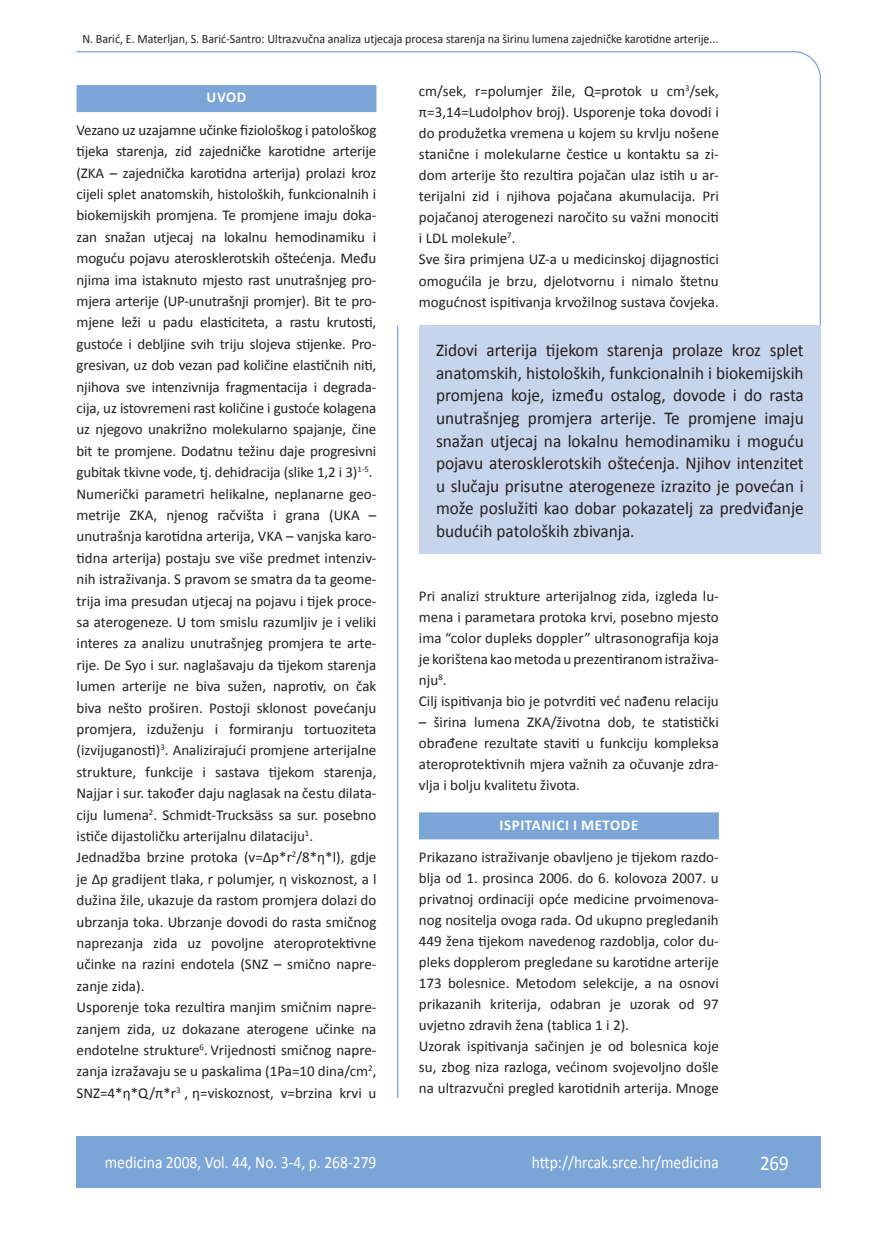
<style>
.page{position:relative;width:872px;height:1234px;background:#fff}
.page>*{position:absolute;margin:0;border:0;box-sizing:border-box;transform-origin:0 0}
.t1{font:21px "Calibri";color:#fff;scale:.9 1}
.anterfile{font:18px/22.6px "Calibri";color:#231f20;text-align:justify;scale:.96 1}
.t2{font:17.25px "Calibri";color:#fff;scale:.9 1}
.osnovni_tekst{font:15px/21.5px "Calibri";color:#231f20;text-align:justify}
.naslov_ruler{font:700 15px "Calibri";letter-spacing:.04em;color:#fff}
.glava{font:12.75px "Calibri";color:#231f20;scale:.94 1}
</style>
<div class="page">
<div style="left:419px;top:812px;width:300px;height:27px;background:#7ca5d7"></div>
<div style="left:419px;top:325px;width:402px;height:229px;background:#c6d5ec"></div>
<svg style="left:76px;top:51px;width:745px;height:275px"></svg>
<hr style="left:397px;top:325px;width:1px;height:772px;background:#7ca5d7">
<div style="left:77px;top:1135px;width:744px;height:51px;background:#7ca5d7"></div>
<p class="glava" style="left:82px;top:30px;width:678px">N. Barić, E. Materljan, S. Barić-Santro: Ultrazvučna analiza utjecaja procesa starenja na širinu lumena zajedničke karotidne arterije...</p>
<p class="naslov_ruler" style="left:207px;top:88px;width:41px">UVOD</p>
<p class="osnovni_tekst" style="left:77px;top:118px;width:301px">Vezano uz uzajamne učinke fiziološkog i patološkog tijeka starenja, zid zajedničke karotidne arterije (ZKA – zajednička karotidna arterija) prolazi kroz cijeli splet anatomskih, histoloških, funkcionalnih i biokemijskih promjena. Te promjene imaju doka&shy;zan snažan utjecaj na lokalnu hemodinamiku i moguću pojavu aterosklerotskih oštećenja. Među njima ima istaknuto mjesto rast unutrašnjeg pro&shy;mjera arterije (UP-unutrašnji promjer). Bit te pro&shy;mjene leži u padu elasticiteta, a rastu krutosti, gustoće i debljine svih triju slojeva stijenke. Pro&shy;gresivan, uz dob vezan pad količine elastičnih niti, njihova sve intenzivnija fragmentacija i degrada&shy;cija, uz istovremeni rast količine i gustoće kolagena uz njegovo unakrižno molekularno spajanje, čine bit te promjene. Dodatnu težinu daje progresivni gubitak tkivne vode, tj. dehidracija (slike 1,2 i 3)<sup>1-5</sup>.</p>
<p class="osnovni_tekst" style="left:77px;top:482px;width:301px">Numerički parametri helikalne, neplanarne geo&shy;metrije ZKA, njenog račvišta i grana (UKA – unutrašnja karotidna arterija, VKA – vanjska karo&shy;tidna arterija) postaju sve više predmet intenziv&shy;nih istraživanja. S pravom se smatra da ta geome&shy;trija ima presudan utjecaj na pojavu i tijek proce&shy;sa aterogeneze. U tom smislu razumljiv je i veliki interes za analizu unutrašnjeg promjera te arte&shy;rije. De Syo i sur. naglašavaju da tijekom starenja lumen arterije ne biva sužen, naprotiv, on čak biva nešto proširen. Postoji sklonost povećanju promjera, izduženju i formiranju tortuoziteta (izvijuganosti)<sup>3</sup>. Analizirajući promjene arterijalne strukture, funkcije i sastava tijekom starenja, Najjar i sur. također daju naglasak na čestu dilata&shy;ciju lumena<sup>2</sup>. Schmidt-Trucksäss sa sur. posebno ističe dijastoličku arterijalnu dilataciju<sup>1</sup>.</p>
<p class="osnovni_tekst" style="left:77px;top:845px;width:301px">Jednadžba brzine protoka (v=Δp*r<sup>2</sup>/8*η*l), gdje je Δp gradijent tlaka, r polumjer, η viskoznost, a l dužina žile, ukazuje da rastom promjera dolazi do ubrzanja toka. Ubrzanje dovodi do rasta smičnog naprezanja zida uz povoljne ateroprotektivne učinke na razini endotela (SNZ – smično napre&shy;zanje zida).</p>
<p class="osnovni_tekst" style="left:77px;top:995px;width:301px">Usporenje toka rezultira manjim smičnim napre&shy;zanjem zida, uz dokazane aterogene učinke na endotelne strukture<sup>6</sup>. Vrijednosti smičnog napre&shy;zanja izražavaju se u paskalima (1Pa=10 dina/cm<sup>2</sup>, SNZ=4*η*Q/π*r<sup>3</sup> , η=viskoznost, v=brzina krvi u</p>
<p class="osnovni_tekst" style="left:419px;top:80px;width:301px;line-height:21px">cm/sek, r=polumjer žile, Q=protok u cm<sup>3</sup>/sek, π=3,14=Ludolphov broj). Usporenje toka dovodi i do produžetka vremena u kojem su krvlju nošene stanične i molekularne čestice u kontaktu sa zi&shy;dom arterije što rezultira pojačan ulaz istih u ar&shy;terijalni zid i njihova pojačana akumulacija. Pri pojačanoj aterogenezi naročito su važni monociti i LDL molekule<sup>7</sup>.</p>
<p class="osnovni_tekst" style="left:419px;top:248px;width:301px;line-height:21px">Sve šira primjena UZ-a u medicinskoj dijagnostici omogućila je brzu, djelotvornu i nimalo štetnu mogućnost ispitivanja krvožilnog sustava čovjeka.</p>
<p class="anterfile" style="left:436px;top:338px;width:385px">Zidovi arterija tijekom starenja prolaze kroz splet anatomskih, histoloških, funkcionalnih i biokemijskih promjena koje, između ostalog, dovode i do rasta unutrašnjeg promjera arterije. Te promjene imaju snažan utjecaj na lokalnu hemodinamiku i moguću pojavu aterosklerotskih oštećenja. Njihov intenzitet u slučaju prisutne aterogeneze izrazito je povećan i može poslužiti kao dobar pokazatelj za predviđanje budućih patoloških zbivanja.</p>
<p class="osnovni_tekst" style="left:419px;top:584px;width:301px;line-height:21px">Pri analizi strukture arterijalnog zida, izgleda lu&shy;mena i parametara protoka krvi, posebno mjesto ima “color dupleks doppler” ultrasonografija koja je korištena kao metoda u prezentiranom istraživa&shy;nju<sup>8</sup>.</p>
<p class="osnovni_tekst" style="left:419px;top:689px;width:301px">Cilj ispitivanja bio je potvrditi već nađenu relaciju</p>
<p class="osnovni_tekst" style="left:419px;top:710px;width:301px;line-height:21px">– širina lumena ZKA/životna dob, te statistički obrađene rezultate staviti u funkciju kompleksa ateroprotektivnih mjera važnih za očuvanje zdra&shy;vlja i bolju kvalitetu života.</p>
<p class="naslov_ruler" style="left:499px;top:815px;width:140px">ISPITANICI I METODE</p>
<p class="osnovni_tekst" style="left:419px;top:845px;width:301px;line-height:21px">Prikazano istraživanje obavljeno je tijekom razdo&shy;blja od 1. prosinca 2006. do 6. kolovoza 2007. u privatnoj ordinaciji opće medicine prvoimenova&shy;nog nositelja ovoga rada. Od ukupno pregledanih 449 žena tijekom navedenog razdoblja, color du&shy;pleks dopplerom pregledane su karotidne arterije 173 bolesnice. Metodom selekcije, a na osnovi prikazanih kriterija, odabran je uzorak od 97 uvjetno zdravih žena (tablica 1 i 2).</p>
<p class="osnovni_tekst" style="left:419px;top:1034px;width:301px;line-height:21px">Uzorak ispitivanja sačinjen je od bolesnica koje su, zbog niza razloga, većinom svojevoljno došle na ultrazvučni pregled karotidnih arterija. Mnoge</p>
<p class="t2" style="left:105px;top:1151px;width:303px">medicina 2008, Vol. 44, No. 3-4, p. 268-279</p>
<p class="t2" style="left:532px;top:1151px;width:209px">http://hrcak.srce.hr/medicina</p>
<p class="t1" style="left:760px;top:1149px;width:33px">269</p>
</div>
